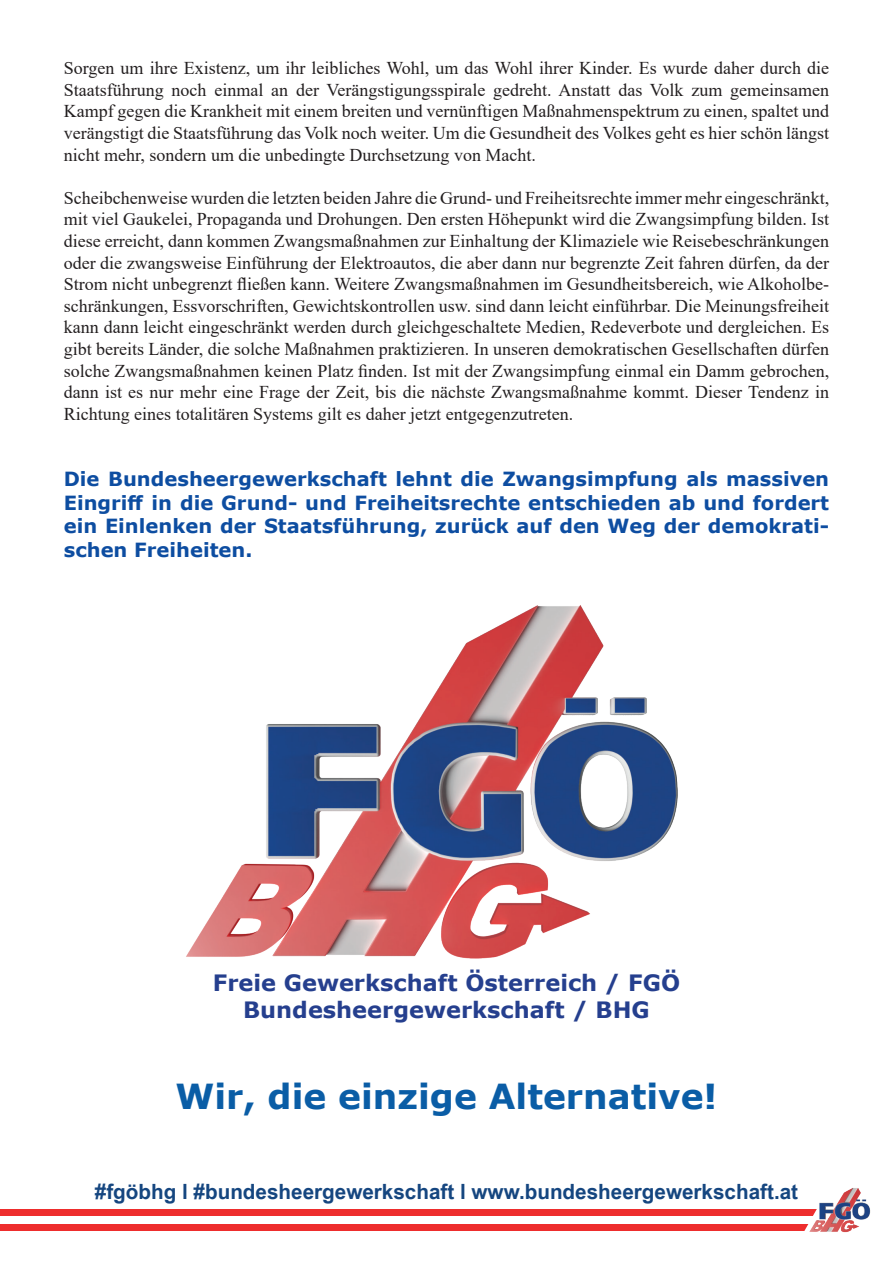
<style>
.page{position:relative;width:893px;height:1263px;background:#fff}
.page>*{position:absolute;margin:0;border:0;box-sizing:border-box;transform-origin:0 0}
.t1{font:700 34.5px "Verdana";color:#0a5da6}
.t2{font:700 22.5px/27px "Verdana";color:#253f8e;text-align:center}
.t3{font:700 21px "Arial Narrow";color:#154680;scale:1.2 1}
.t4{font:700 19.5px/23.4px "Verdana";color:#0d4da1;text-align:justify}
.t5{font:18px/21.6px "Times New Roman";color:#231f20;text-align:justify}
</style>
<div class="page">
<div style="left:0;top:1209px;width:837px;height:22px;background:#ee2d2d"></div>
<div style="left:0;top:1216px;width:832px;height:7px;background:#fff"></div>
<img style="left:794px;top:1188px;width:77px;height:45px">
<img style="left:186px;top:605px;width:492px;height:354px">
<p class="t5" style="left:64px;top:57px;width:767px">Sorgen um ihre Existenz, um ihr leibliches Wohl, um das Wohl ihrer Kinder. Es wurde daher durch die Staatsführung noch einmal an der Verängstigungsspirale gedreht. Anstatt das Volk zum gemeinsamen Kampf gegen die Krankheit mit einem breiten und vernünftigen Maßnahmenspektrum zu einen, spaltet und verängstigt die Staatsführung das Volk noch weiter. Um die Gesundheit des Volkes geht es hier schön längst nicht mehr, sondern um die unbedingte Durchsetzung von Macht.</p>
<p class="t5" style="left:64px;top:186px;width:767px">Scheibchenweise wurden die letzten beiden Jahre die Grund- und Freiheitsrechte immer mehr eingeschränkt, mit viel Gaukelei, Propaganda und Drohungen. Den ersten Höhepunkt wird die Zwangsimpfung bilden. Ist diese erreicht, dann kommen Zwangsmaßnahmen zur Einhaltung der Klimaziele wie Reisebeschränkungen oder die zwangsweise Einführung der Elektroautos, die aber dann nur begrenzte Zeit fahren dürfen, da der Strom nicht unbegrenzt fließen kann. Weitere Zwangsmaßnahmen im Gesundheitsbereich, wie Alkoholbe&shy;schränkungen, Essvorschriften, Gewichtskontrollen usw. sind dann leicht einführbar. Die Meinungsfreiheit kann dann leicht eingeschränkt werden durch gleichgeschaltete Medien, Redeverbote und dergleichen. Es gibt bereits Länder, die solche Maßnahmen praktizieren. In unseren demokratischen Gesellschaften dürfen solche Zwangsmaßnahmen keinen Platz finden. Ist mit der Zwangsimpfung einmal ein Damm gebrochen, dann ist es nur mehr eine Frage der Zeit, bis die nächste Zwangsmaßnahme kommt. Dieser Tendenz in Richtung eines totalitären Systems gilt es daher jetzt entgegenzutreten.</p>
<p class="t4" style="left:64px;top:467px;width:767px">Die Bundesheergewerkschaft lehnt die Zwangsimpfung als massiven Eingriff in die Grund- und Freiheitsrechte entschieden ab und fordert ein Einlenken der Staatsführung, zurück auf den Weg der demokrati&shy;schen Freiheiten.</p>
<p class="t2" style="left:213px;top:969px;width:469px">Freie Gewerkschaft Österreich / FGÖ<br>Bundesheergewerkschaft / BHG</p>
<h1 class="t1" style="left:175px;top:1072px;width:543px">Wir, die einzige Alternative!</h1>
<p class="t3" style="left:95px;top:1175px;width:588px">#fgöbhg l #bundesheergewerkschaft l www.bundesheergewerkschaft.at</p>
</div>
